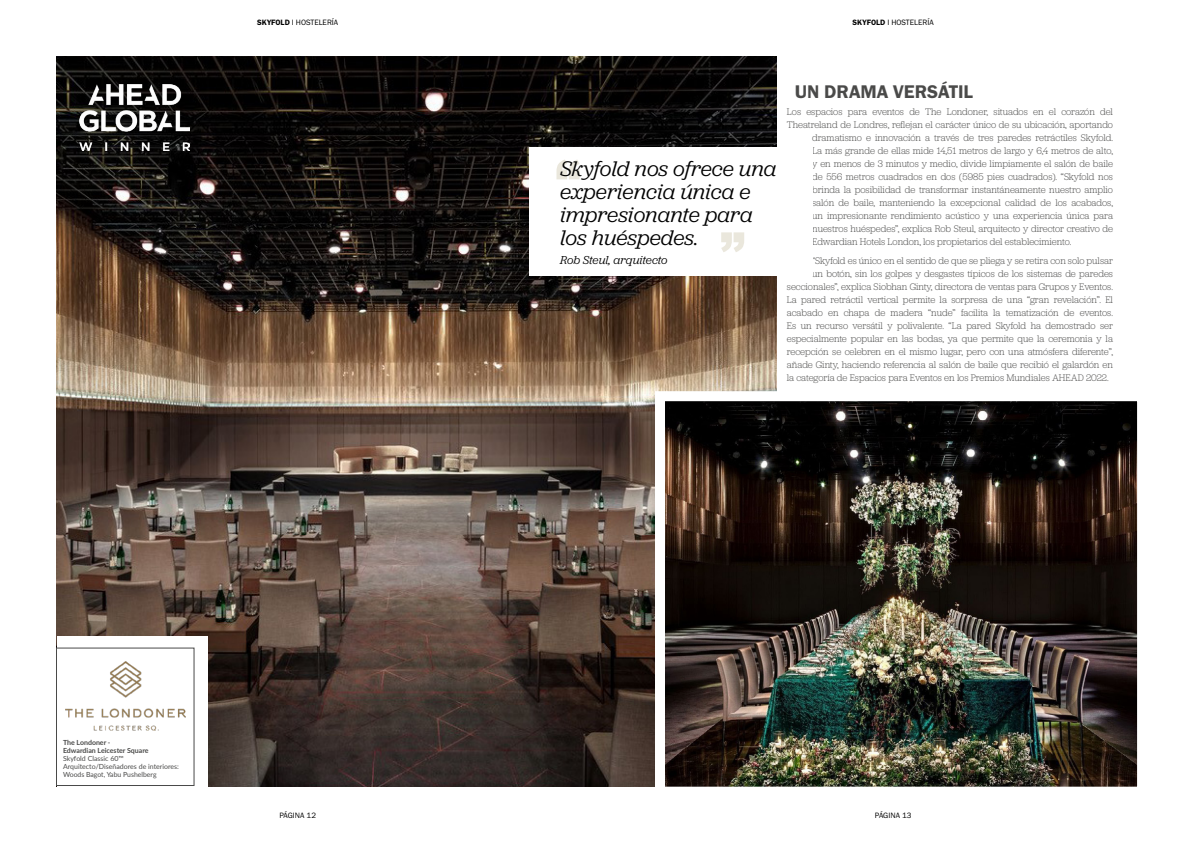
<style>
.page{position:relative;width:1191px;height:842px;background:#fff}
.page>*{position:absolute;margin:0;border:0;box-sizing:border-box;transform-origin:0 0}
.t1{font:italic 22px/23px "Jubilat";color:#000}
.t2{font:19px "Franklin Gothic URW Dem";color:#4a4a49}
.t3{font:italic 12px "Jubilat";letter-spacing:-.005em;color:#000}
.t4{font:300 10px "Jubilat";color:#4a4a49;scale:.96 1}
.t5{font:8px "Franklin Gothic URW Boo";color:#000}
.t6{font:7px/8px "Lato";color:#4a4a49}
.t7{font:700 7px/8px "Lato";color:#4a4a49}
.s1{font-family:"Franklin Gothic URW Dem"}
</style>
<div class="page">
<img style="left:57px;top:57px;width:719px;height:730px">
<img style="left:666px;top:402px;width:470px;height:384px">
<div style="left:655px;top:391px;width:492px;height:406px;border:10px solid #fff"></div>
<img style="left:79px;top:85px;width:110px;height:65px">
<div style="left:57px;top:636px;width:151px;height:161px;background:#fff"></div>
<img style="left:65px;top:661px;width:120px;height:69px">
<div style="left:56px;top:647px;width:138px;height:139px;border:1px solid #4a4a49"></div>
<div style="left:529px;top:147px;width:283px;height:129px;background:#fff"></div>
<svg style="left:556px;top:159px;width:23px;height:20px"></svg>
<svg style="left:721px;top:232px;width:23px;height:20px"></svg>
<p class="t5" style="left:257px;top:18px;width:83px"><span class="s1">SKYFOLD</span> I HOSTELERÍA</p>
<p class="t5" style="left:852px;top:18px;width:83px"><span class="s1">SKYFOLD</span> I HOSTELERÍA</p>
<h1 class="t1" style="left:560px;top:156px;width:218px">Skyfold nos ofrece una experiencia única e impresionante para los huéspedes.</h1>
<p class="t3" style="left:560px;top:253px;width:109px">Rob Steul, arquitecto</p>
<h2 class="t2" style="left:794px;top:80px;width:180px">UN DRAMA VERSÁTIL</h2>
<p class="t4" style="left:787px;top:106px;width:341px">Los espacios para eventos de The Londoner, situados en el corazón del</p>
<p class="t4" style="left:787px;top:119px;width:341px">Theatreland de Londres, reflejan el carácter único de su ubicación, aportando</p>
<p class="t4" style="left:812px;top:132px;width:315px">dramatismo e innovación a través de tres paredes retráctiles Skyfold.</p>
<p class="t4" style="left:812px;top:145px;width:315px">La más grande de ellas mide 14,51 metros de largo y 6,4 metros de alto,</p>
<p class="t4" style="left:812px;top:158px;width:315px">y en menos de 3 minutos y medio, divide limpiamente el salón de baile</p>
<p class="t4" style="left:812px;top:171px;width:315px">de 556 metros cuadrados en dos (5985 pies cuadrados). “Skyfold nos</p>
<p class="t4" style="left:812px;top:184px;width:315px">brinda la posibilidad de transformar instantáneamente nuestro amplio</p>
<p class="t4" style="left:812px;top:197px;width:315px">salón de baile, manteniendo la excepcional calidad de los acabados,</p>
<p class="t4" style="left:812px;top:210px;width:315px">un impresionante rendimiento acústico y una experiencia única para</p>
<p class="t4" style="left:812px;top:223px;width:315px">nuestros huéspedes”, explica Rob Steul, arquitecto y director creativo de</p>
<p class="t4" style="left:812px;top:236px;width:271px">Edwardian Hotels London, los propietarios del establecimiento.</p>
<p class="t4" style="left:812px;top:255px;width:315px">“Skyfold es único en el sentido de que se pliega y se retira con solo pulsar</p>
<p class="t4" style="left:812px;top:268px;width:315px">un botón, sin los golpes y desgastes típicos de los sistemas de paredes</p>
<p class="t4" style="left:787px;top:281px;width:341px">seccionales”, explica Siobhan Ginty, directora de ventas para Grupos y Eventos.</p>
<p class="t4" style="left:787px;top:294px;width:341px">La pared retráctil vertical permite la sorpresa de una “gran revelación”. El</p>
<p class="t4" style="left:787px;top:307px;width:341px">acabado en chapa de madera “nude” facilita la tematización de eventos.</p>
<p class="t4" style="left:787px;top:320px;width:341px">Es un recurso versátil y polivalente. “La pared Skyfold ha demostrado ser</p>
<p class="t4" style="left:787px;top:333px;width:341px">especialmente popular en las bodas, ya que permite que la ceremonia y la</p>
<p class="t4" style="left:787px;top:346px;width:341px">recepción se celebren en el mismo lugar, pero con una atmósfera diferente”,</p>
<p class="t4" style="left:787px;top:359px;width:341px">añade Ginty, haciendo referencia al salón de baile que recibió el galardón en</p>
<p class="t4" style="left:787px;top:372px;width:337px">la categoría de Espacios para Eventos en los Premios Mundiales AHEAD 2022.</p>
<p class="t7" style="left:63px;top:738px;width:87px">The Londoner -<br>Edwardian Leicester Square</p>
<p class="t6" style="left:63px;top:754px;width:117px">Skyfold Classic 60™<br>Arquitecto/Diseñadores de interiores:<br>Woods Bagot, Yabu Pushelberg</p>
<p class="t5" style="left:279px;top:810px;width:38px">PÁGINA 12</p>
<p class="t5" style="left:875px;top:810px;width:38px">PÁGINA 13</p>
</div>
